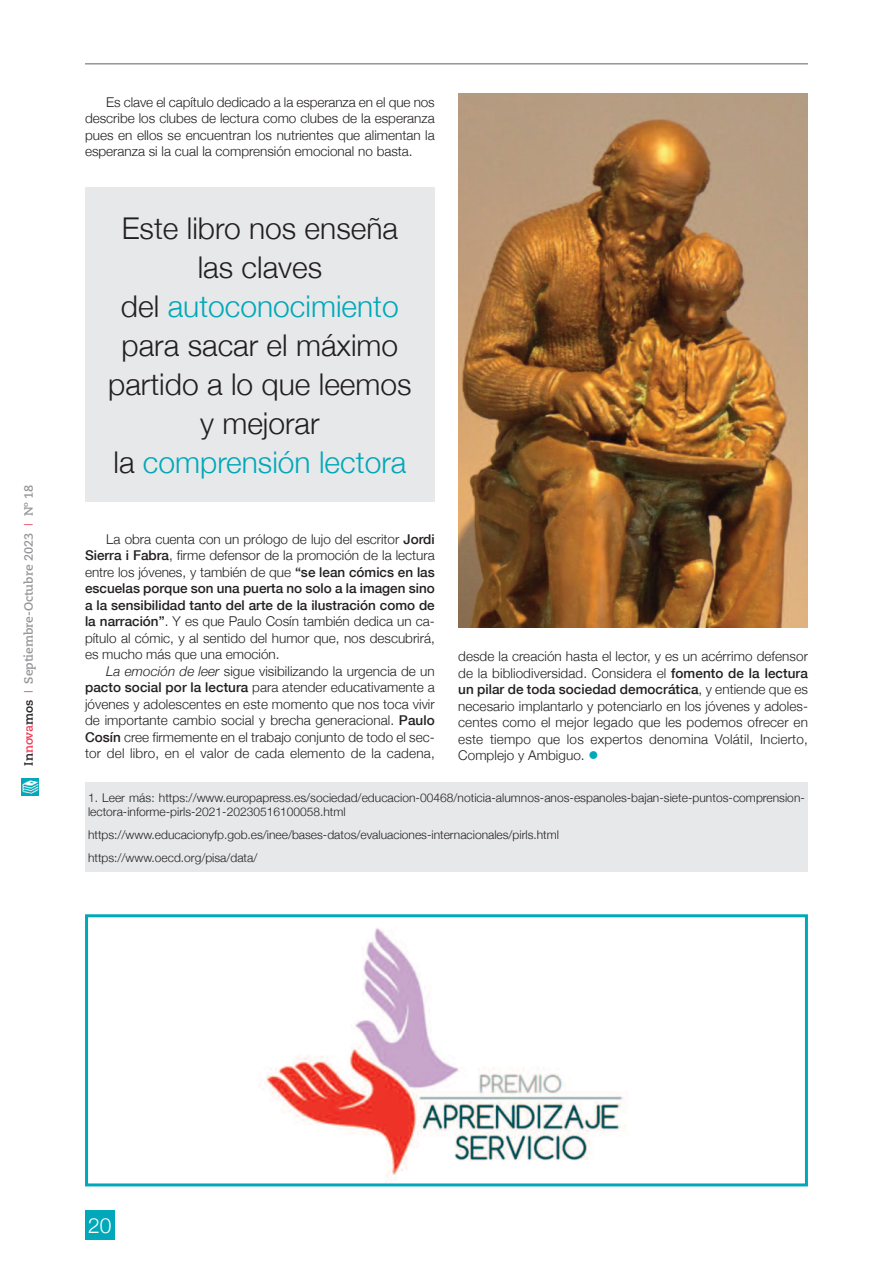
<style>
.page{position:relative;width:893px;height:1263px;background:#fff}
.page>*{position:absolute;margin:0;border:0;box-sizing:border-box;transform-origin:0 0}
.t1{font:300 30px/39px "Helvetica Neue";color:#231f20;text-align:center}
.t2{font:300 21px "Helvetica Neue";color:#fff}
.t3{font:300 13.5px/16.5px "Helvetica Neue";color:#231f20;text-align:justify}
.t4{font:300 12px/14.2px "Helvetica Neue";color:#231f20}
.t5{font:700 12px "Caecilia LT Std";color:#939598}
.s1{color:#231f20}
.s2{color:#ee3d56}
.s3{font-family:"Helvetica Neue";font-weight:300;color:#ee3d56}
.s4{color:#00a8b9}
.s5{font-weight:500}
.s6{font-style:italic}
</style>
<div class="page">
<hr style="left:85px;top:63px;width:723px;height:2px;background:#939598">
<div style="left:85px;top:1210px;width:30px;height:29px;background:#00a8b9"></div>
<img style="left:21px;top:778px;width:17px;height:17px">
<div style="left:85px;top:187px;width:350px;height:315px;background:#e7e8e9"></div>
<img style="left:458px;top:94px;width:350px;height:534px">
<div style="left:85px;top:782px;width:723px;height:90px;background:#e7e8e9"></div>
<img style="left:260px;top:928px;width:366px;height:254px">
<div style="left:85px;top:914px;width:723px;height:272px;border:3px solid #00a8b9"></div>
<p class="t5" style="left:24px;top:766px;width:283px;rotate:-90deg"><span class="s1">In</span><span class="s2">nova</span><span class="s1">mos</span> <span class="s3">I</span> Septiembre-Octubre 2023 <span class="s3">I</span> Nº 18</p>
<p class="t3" style="left:85px;top:93px;width:351px;text-indent:21px">Es clave el capítulo dedicado a la esperanza en el que nos describe los clubes de lectura como clubes de la esperanza pues en ellos se encuentran los nutrientes que alimentan la esperanza si la cual la comprensión emocional no basta.</p>
<h1 class="t1" style="left:108px;top:208px;width:305px">Este libro nos enseña las claves<br>del <span class="s4">autoconocimiento </span>para sacar el máximo partido a lo que leemos y mejorar<br>la <span class="s4">comprensión lectora</span></h1>
<p class="t3" style="left:85px;top:530px;width:351px;text-indent:21px">La obra cuenta con un prólogo de lujo del escritor <span class="s5">Jordi Sierra i Fabra</span>, firme defensor de la promoción de la lectura entre los jóvenes, y también de que <span class="s5">“se lean cómics en las escuelas porque son una puerta no solo a la imagen sino a la sensibilidad tanto del arte de la ilustración como de la narración”</span>. Y es que Paulo Cosín también dedica un ca&shy;pítulo al cómic, y al sentido del humor que, nos descubrirá, es mucho más que una emoción.</p>
<p class="t3" style="left:85px;top:662px;width:351px;text-indent:21px"><span class="s6">La emoción de leer</span> sigue visibilizando la urgencia de un <span class="s5">pacto social por la lectura</span> para atender educativamente a jóvenes y adolescentes en este momento que nos toca vivir de importante cambio social y brecha generacional. <span class="s5">Paulo Cosín</span> cree firmemente en el trabajo conjunto de todo el sec&shy;tor del libro, en el valor de cada elemento de la cadena,</p>
<p class="t3" style="left:458px;top:648px;width:351px">desde la creación hasta el lector, y es un acérrimo defensor de la bibliodiversidad. Considera el <span class="s5">fomento de la lectura un pilar de toda sociedad democrática</span>, y entiende que es necesario implantarlo y potenciarlo en los jóvenes y adoles&shy;centes como el mejor legado que les podemos ofrecer en este tiempo que los expertos denomina Volátil, Incierto, Complejo y Ambiguo. <span class="s4">●</span></p>
<p class="t4" style="left:88px;top:790px;width:718px">1. Leer más: https://www.europapress.es/sociedad/educacion-00468/noticia-alumnos-anos-espanoles-bajan-siete-puntos-comprension&shy;lectora-informe-pirls-2021-20230516100058.html</p>
<p class="t4" style="left:88px;top:823px;width:472px;line-height:22.8px">https://www.educacionyfp.gob.es/inee/bases-datos/evaluaciones-internacionales/pirls.html https://www.oecd.org/pisa/data/</p>
<h2 class="t2" style="left:88px;top:1212px;width:25px">20</h2>
</div>
